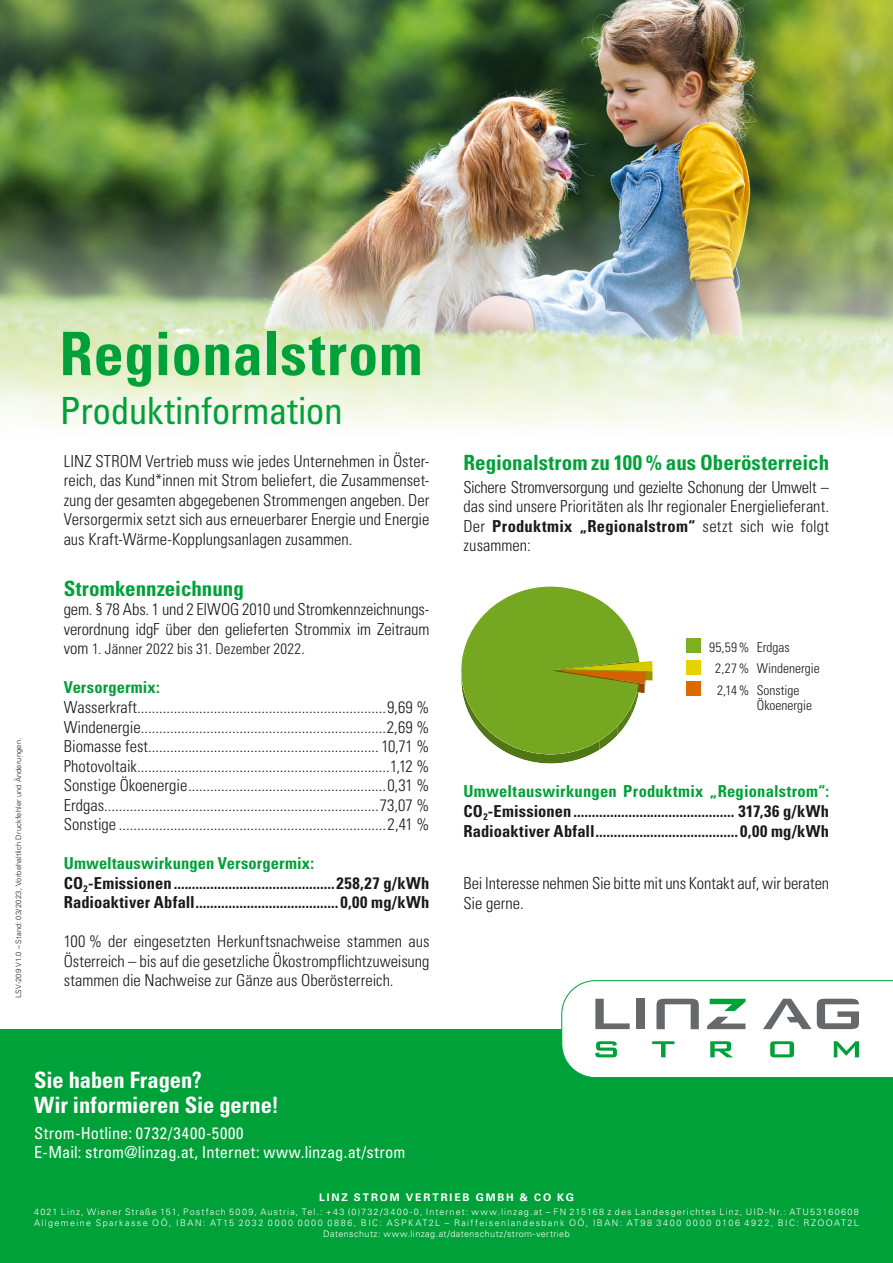
<style>
.page{position:relative;width:893px;height:1263px;background:#fff}
.page>*{position:absolute;margin:0;border:0;box-sizing:border-box;transform-origin:0 0}
.t1{font:700 condensed 60px "Univers LT Std";letter-spacing:.01em;color:#00a139}
.t2{font:condensed 37.5px "Univers LT Std";letter-spacing:-.01em;color:#00a139}
.t3{font:700 condensed 22.5px "Univers LT Std";letter-spacing:-.005em;color:#fff}
.t4{font:700 condensed 21px "Univers LT Std";color:#00a139}
.t5{font:300 condensed 16.5px/19.5px "Univers LT Std";color:#1a1a18;text-align:justify}
.t6{font:700 condensed 16.5px "Univers LT Std";letter-spacing:.01em;color:#1a1a18}
.t7{font:700 condensed 16.5px "Univers LT Std";letter-spacing:.015em;color:#00a139}
.t8{font:condensed 16.5px "Univers LT Std";letter-spacing:.015em;color:#fff}
.t9{font:condensed 16.5px "Univers LT Std";letter-spacing:.035em;color:#fff}
.t10{font:300 condensed 15px "Univers LT Std";letter-spacing:.005em;color:#1a1a18}
.t11{font:300 condensed 13.5px/21.5px "Univers LT Std";color:#1a1a18}
.t12{font:700 10.5px "Univers LT Std";letter-spacing:.175em;color:#fff}
.t13{font:300 9px/11.2px "Univers LT Std";letter-spacing:.13em;color:#fff;text-align:center}
.t14{font:300 7.5px "Univers LT Std";letter-spacing:.02em;color:#1a1a18}
.s1{font-size:16.5px}
.s2{font-weight:700}
</style>
<div class="page">
<img style="left:0;top:0;width:893px;height:184px">
<img style="left:0;top:184px;width:893px;height:242px">
<div style="left:0;top:1029px;width:893px;height:234px;background:#00a139"></div>
<svg style="left:561px;top:980px;width:332px;height:98px"></svg>
<div style="left:686px;top:638px;width:15px;height:15px;background:#7cb022"></div>
<div style="left:686px;top:660px;width:15px;height:15px;background:#e7d200"></div>
<div style="left:686px;top:681px;width:15px;height:15px;background:#dd6a00"></div>
<svg style="left:461px;top:587px;width:192px;height:176px"></svg>
<p class="t14" style="left:14px;top:998px;width:262px;rotate:-90deg">LSV-209 V1.0 – Stand: 03/2023, Vorbehaltlich Druckfehler und Änderungen.</p>
<p class="t1" style="left:60px;top:317px;width:364px">Regionalstrom</p>
<p class="t2" style="left:60px;top:387px;width:284px">Produktinformation</p>
<p class="t5" style="left:64px;top:451px;width:367px">LINZ STROM Vertrieb muss wie jedes Unternehmen in Öster&shy;reich, das Kund*innen mit Strom beliefert, die Zusammenset&shy;zung der gesamten abgegebenen Strommengen angeben. Der Versorgermix setzt sich aus erneuerbarer Energie und Energie aus Kraft-Wärme-Kopplungsanlagen zusammen.</p>
<p class="t4" style="left:64px;top:576px;width:182px">Stromkennzeichnung</p>
<p class="t5" style="left:64px;top:600px;width:367px">gem. § 78 Abs. 1 und 2 ElWOG 2010 und Stromkennzeichnungs&shy;verordnung idgF über den gelieferten Strommix im Zeitraum</p>
<p class="t10" style="left:64px;top:640px;width:243px"><span class="s1">vom</span> 1. Jänner 2022 bis 31. Dezember 2022<span class="s1">.</span></p>
<p class="t7" style="left:64px;top:677px;width:98px">Versorgermix:</p>
<p class="t5" style="left:64px;top:697px;width:367px">Wasserkraft....................................................................9,69 %</p>
<p class="t5" style="left:64px;top:717px;width:367px">Windenergie...................................................................2,69 %</p>
<p class="t5" style="left:64px;top:736px;width:367px">Biomasse fest............................................................... 10,71 %</p>
<p class="t5" style="left:64px;top:756px;width:367px">Photovoltaik.....................................................................1,12 %</p>
<p class="t5" style="left:64px;top:775px;width:367px">Sonstige Ökoenergie......................................................0,31 %</p>
<p class="t5" style="left:64px;top:795px;width:367px">Erdgas...........................................................................73,07 %</p>
<p class="t5" style="left:64px;top:814px;width:367px">Sonstige .........................................................................2,41 %</p>
<p class="t7" style="left:64px;top:853px;width:252px">Umweltauswirkungen Versorgermix:</p>
<p class="t6" style="left:64px;top:872px;width:367px">CO<sub>2</sub>-Emissionen............................................258,27 g/kWh</p>
<p class="t6" style="left:64px;top:892px;width:367px">Radioaktiver Abfall....................................... 0,00 mg/kWh</p>
<p class="t5" style="left:64px;top:931px;width:367px">100 % der eingesetzten Herkunftsnachweise stammen aus Österreich – bis auf die gesetzliche Ökostrompflichtzuweisung stammen die Nachweise zur Gänze aus Oberösterreich.</p>
<p class="t4" style="left:463px;top:450px;width:367px">Regionalstrom zu 100 % aus Oberösterreich</p>
<p class="t5" style="left:463px;top:477px;width:367px">Sichere Stromversorgung und gezielte Schonung der Umwelt – das sind unsere Prioritäten als Ihr regionaler Energielieferant.<br>Der <span class="s2">Produktmix „Regionalstrom“</span> setzt sich wie folgt zusammen:</p>
<p class="t11" style="left:715px;top:636px;width:106px;text-indent:-6px">95,59% Erdgas<br>2,27% Windenergie<br>2,14% Sonstige</p>
<p class="t11" style="left:757px;top:694px;width:57px">Ökoenergie</p>
<p class="t7" style="left:463px;top:781px;width:367px">Umweltauswirkungen Produktmix „Regionalstrom“:</p>
<p class="t6" style="left:463px;top:801px;width:367px">CO<sub>2</sub>-Emissionen............................................ 317,36 g/kWh</p>
<p class="t6" style="left:463px;top:821px;width:367px">Radioaktiver Abfall....................................... 0,00 mg/kWh</p>
<p class="t5" style="left:463px;top:873px;width:367px">Bei Interesse nehmen Sie bitte mit uns Kontakt auf, wir beraten<br>Sie gerne.</p>
<p class="t3" style="left:34px;top:1066px;width:169px">Sie haben Fragen?</p>
<p class="t3" style="left:34px;top:1091px;width:246px">Wir informieren Sie gerne!</p>
<p class="t9" style="left:34px;top:1122px;width:211px">Strom-Hotline: 0732/3400-5000</p>
<p class="t8" style="left:34px;top:1142px;width:373px">E-Mail: strom@linzag.at, Internet: www.linzag.at/strom</p>
<p class="t12" style="left:319px;top:1191px;width:256px">LINZ STROM VERTRIEB GMBH &amp; CO KG</p>
<p class="t13" style="left:34px;top:1206px;width:826px">4021 Linz, Wiener Straße 151, Postfach 5009, Austria, Tel.: +43 (0)732/3400-0, Internet: www.linzag.at – FN 215168 z des Landesgerichtes Linz, UID-Nr.: ATU53160608<br>Allgemeine Sparkasse OÖ, IBAN: AT15 2032 0000 0000 0886, BIC: ASPKAT2L – Raiffeisenlandesbank OÖ, IBAN: AT98 3400 0000 0106 4922, BIC: RZOOAT2L<br>Datenschutz: www.linzag.at/datenschutz/strom-vertrieb</p>
</div>
